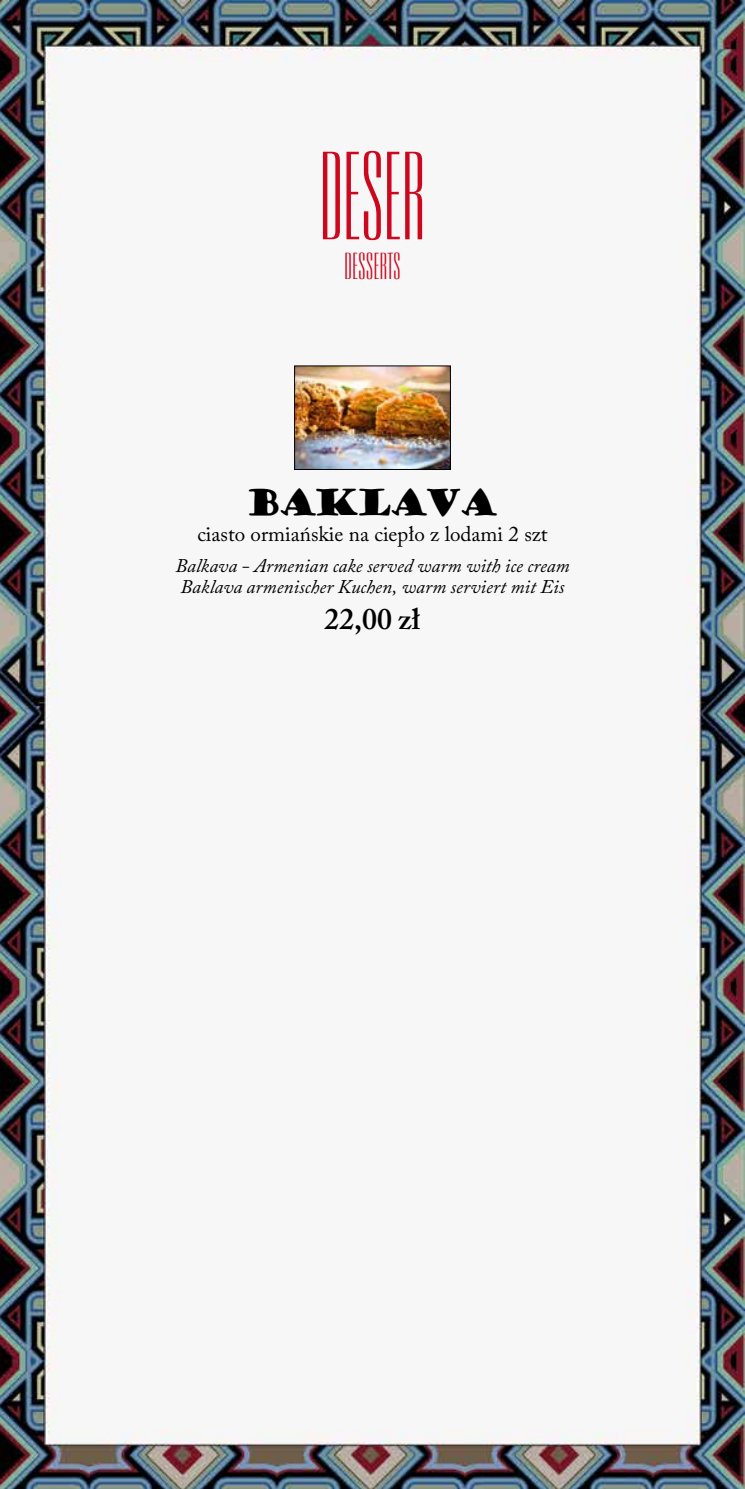
<style>
.page{position:relative;width:745px;height:1489px;background:#fff}
.page>*{position:absolute;margin:0;border:0;box-sizing:border-box;transform-origin:0 0}
.t1{font:87.5px "Empire PL";letter-spacing:-.01em;color:#cd071e;scale:.94 1}
.t2{font:35px "Goudy Stout";letter-spacing:-.15em;color:#000;scale:.9 1}
.t3{font:600 29.75px "Adobe Caslon Pro";color:#000}
.t4{font:26.25px "Empire PL";color:#cd071e}
.t5{font:21px "Adobe Caslon Pro";color:#000}
.t6{font:italic 19.25px/21px "Adobe Caslon Pro";color:#000}
</style>
<div class="page">
<img style="left:0;top:0;width:744px;height:1488px">
<img style="left:294px;top:365px;width:156px;height:105px">
<h1 class="t1" style="left:318px;top:132px;width:116px">DESER</h1>
<h3 class="t4" style="left:344px;top:246px;width:58px">DESSERTS</h3>
<h2 class="t2" style="left:245px;top:479px;width:283px">BAKLAVA</h2>
<p class="t5" style="left:197px;top:521px;width:351px">ciasto ormiańskie na ciepło z lodami 2 szt</p>
<p class="t6" style="left:175px;top:554px;width:395px">Balkava - Armenian cake served warm with ice cream<br>Baklava armenischer Kuchen, warm serviert mit Eis</p>
<h3 class="t3" style="left:324px;top:601px;width:97px">22,00 zł</h3>
</div>
